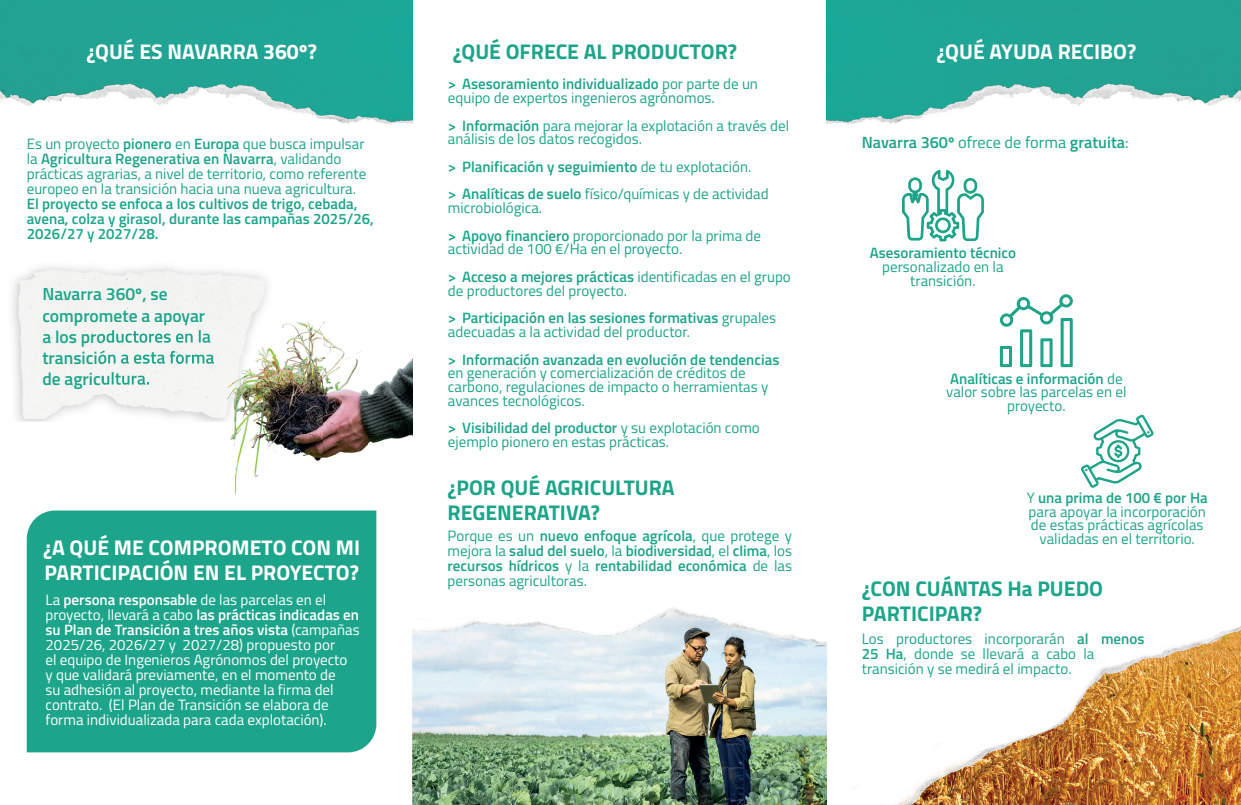
<style>
.page{position:relative;width:1241px;height:805px;background:#fff}
.page>*{position:absolute;margin:0;border:0;box-sizing:border-box;transform-origin:0 0}
.t1{font:700 21.25px/25px "Titillium";color:#fff}
.t2{font:700 21.25px/25px "Titillium";color:#1ca58a}
.t3{font:600 17.5px/21px "Titillium";color:#1ca58a}
.t4{font:600 16.25px "Titillium";color:#1ca58a}
.t5{font:15px/13.8px "Titillium";color:#1ca58a}
.t6{font:600 15px/15px "Titillium";color:#1ca58a}
.t7{font:15px/15px "Titillium";color:#fff}
.s1{font-weight:600}
.s2{font-weight:400}
</style>
<div class="page">
<img style="left:0;top:0;width:412px;height:125px">
<img style="left:826px;top:0;width:414px;height:125px">
<img style="left:826px;top:627px;width:414px;height:177px">
<img style="left:12px;top:266px;width:173px;height:75px">
<img style="left:14px;top:341px;width:89px;height:80px">
<div style="left:43px;top:310px;width:162px;height:15px;background:#f2f4f2"></div>
<img style="left:43px;top:330px;width:60px;height:16px">
<img style="left:43px;top:372px;width:60px;height:16px">
<img style="left:412px;top:607px;width:414px;height:197px">
<svg style="left:901px;top:170px;width:82px;height:71px"></svg>
<svg style="left:999px;top:294px;width:73px;height:73px"></svg>
<svg style="left:1081px;top:414px;width:72px;height:74px"></svg>
<img style="left:275px;top:322px;width:137px;height:75px">
<img style="left:201px;top:421px;width:34px;height:13px">
<img style="left:235px;top:397px;width:177px;height:37px">
<img style="left:230px;top:434px;width:182px;height:61px">
<img style="left:103px;top:325px;width:43px;height:88px">
<img style="left:146px;top:325px;width:43px;height:26px">
<img style="left:189px;top:322px;width:86px;height:99px">
<img style="left:146px;top:363px;width:43px;height:55px">
<img style="left:103px;top:322px;width:102px;height:3px">
<img style="left:103px;top:330px;width:108px;height:16px">
<svg style="left:98px;top:350px;width:8px;height:13px"></svg>
<img style="left:108px;top:351px;width:106px;height:12px">
<img style="left:103px;top:372px;width:46px;height:16px">
<div style="left:27px;top:510px;width:349px;height:242px;background:#1ca58a"></div>
<h1 class="t1" style="left:86px;top:37px;width:232px">¿QUÉ ES NAVARRA 360º?</h1>
<h1 class="t1" style="left:936px;top:37px;width:201px">¿QUÉ AYUDA RECIBO?</h1>
<h1 class="t2" style="left:452px;top:37px;width:286px">¿QUÉ OFRECE AL PRODUCTOR?</h1>
<p class="t5" style="left:27px;top:135px;width:341px;line-height:15px">Es un proyecto <span class="s1">pionero</span> en <span class="s1">Europa</span> que busca impulsar la <span class="s1">Agricultura Regenerativa en Navarra</span>, validando prácticas agrarias, a nivel de territorio, como referente europeo en la transición hacia una nueva agricultura.</p>
<p class="t6" style="left:27px;top:195px;width:348px">El proyecto se enfoca a los cultivos de trigo, cebada, avena, colza y girasol, durante las campañas 2025/26,<br>2026/27 y 2027/28.</p>
<p class="t3" style="left:42px;top:283px;width:164px">Navarra 360º, se compromete a apoyar</p>
<p class="t3" style="left:42px;top:367px;width:109px">de agricultura.</p>
<h1 class="t1" style="left:43px;top:534px;width:318px">¿A QUÉ ME COMPROMETO CON MI<br>PARTICIPACIÓN EN EL PROYECTO?</h1>
<p class="t7" style="left:46px;top:591px;width:315px">La <span class="s1">persona responsable</span> de las parcelas en el proyecto, llevará a cabo <span class="s1">las prácticas indicadas en su Plan de Transición a tres años vista</span> (campañas 2025/26, 2026/27 y 2027/28) propuesto por<br>el equipo de Ingenieros Agrónomos del proyecto<br>y que validará previamente, en el momento de<br>su adhesión al proyecto, mediante la firma del contrato. (El Plan de Transición se elabora de forma individualizada para cada explotación).</p>
<p class="t5" style="left:448px;top:76px;width:311px"><span class="s1">&gt; Asesoramiento individualizado</span> por parte de un equipo de expertos ingenieros agrónomos.</p>
<p class="t5" style="left:448px;top:118px;width:342px"><span class="s1">&gt; Información</span> para mejorar la explotación a través del análisis de los datos recogidos.</p>
<p class="t6" style="left:448px;top:152px;width:322px;line-height:27.5px">&gt; Planificación y seguimiento <span class="s2">de tu explotación.<br></span>&gt; Analíticas de suelo <span class="s2">físico/químicas y de actividad</span></p>
<p class="t5" style="left:448px;top:193px;width:314px;line-height:27.5px">microbiológica.<br><span class="s1">&gt; Apoyo financiero</span> proporcionado por la prima de</p>
<p class="t5" style="left:448px;top:234px;width:344px;line-height:27.5px">actividad de 100 €/Ha en el proyecto.<br><span class="s1">&gt; Acceso a mejores prácticas</span> identificadas en el grupo</p>
<p class="t6" style="left:448px;top:276px;width:329px;line-height:27.5px"><span class="s2">de productores del proyecto.<br></span>&gt; Participación en las sesiones formativas <span class="s2">grupales</span></p>
<p class="t5" style="left:448px;top:324px;width:244px">adecuadas a la actividad del productor.</p>
<p class="t6" style="left:448px;top:351px;width:333px">&gt; Información avanzada en evolución de tendencias</p>
<p class="t5" style="left:448px;top:365px;width:322px">en generación y comercialización de créditos de carbono, regulaciones de impacto o herramientas y avances tecnológicos.</p>
<p class="t5" style="left:448px;top:420px;width:313px"><span class="s1">&gt; Visibilidad del productor</span> y su explotación como ejemplo pionero en estas prácticas.</p>
<h1 class="t2" style="left:447px;top:474px;width:228px">¿POR QUÉ AGRICULTURA<br>REGENERATIVA?</h1>
<p class="t6" style="left:447px;top:527px;width:346px;text-align:justify"><span class="s2">Porque es un</span> nuevo enfoque agrícola<span class="s2">, que protege y mejora la</span> salud del suelo<span class="s2">, la</span> biodiversidad<span class="s2">, el</span> clima<span class="s2">, los </span>recursos hídricos <span class="s2">y la</span> rentabilidad económica <span class="s2">de las personas agricultoras.</span></p>
<p class="t4" style="left:861px;top:130px;width:268px">Navarra 360º <span class="s2">ofrece de forma</span> gratuita<span class="s2">:</span></p>
<p class="t6" style="left:869px;top:244px;width:148px">Asesoramiento técnico</p>
<p class="t5" style="left:882px;top:259px;width:123px;text-align:center">personalizado en la transición.</p>
<p class="t5" style="left:946px;top:370px;width:182px;text-align:center"><span class="s1">Analíticas e información</span> de valor sobre las parcelas en el proyecto.</p>
<p class="t5" style="left:1026px;top:490px;width:182px;text-align:center">Y <span class="s1">una prima de 100 € por Ha </span>para apoyar la incorporación de estas prácticas agrícolas validadas en el territorio.</p>
<h1 class="t2" style="left:861px;top:574px;width:243px">¿CON CUÁNTAS Ha PUEDO<br>PARTICIPAR?</h1>
<p class="t5" style="left:861px;top:630px;width:284px;line-height:15px">Los productores incorporarán <span class="s1">al menos<br>25 Ha</span>, donde se llevará a cabo la transición y se medirá el impacto.</p>
</div>
